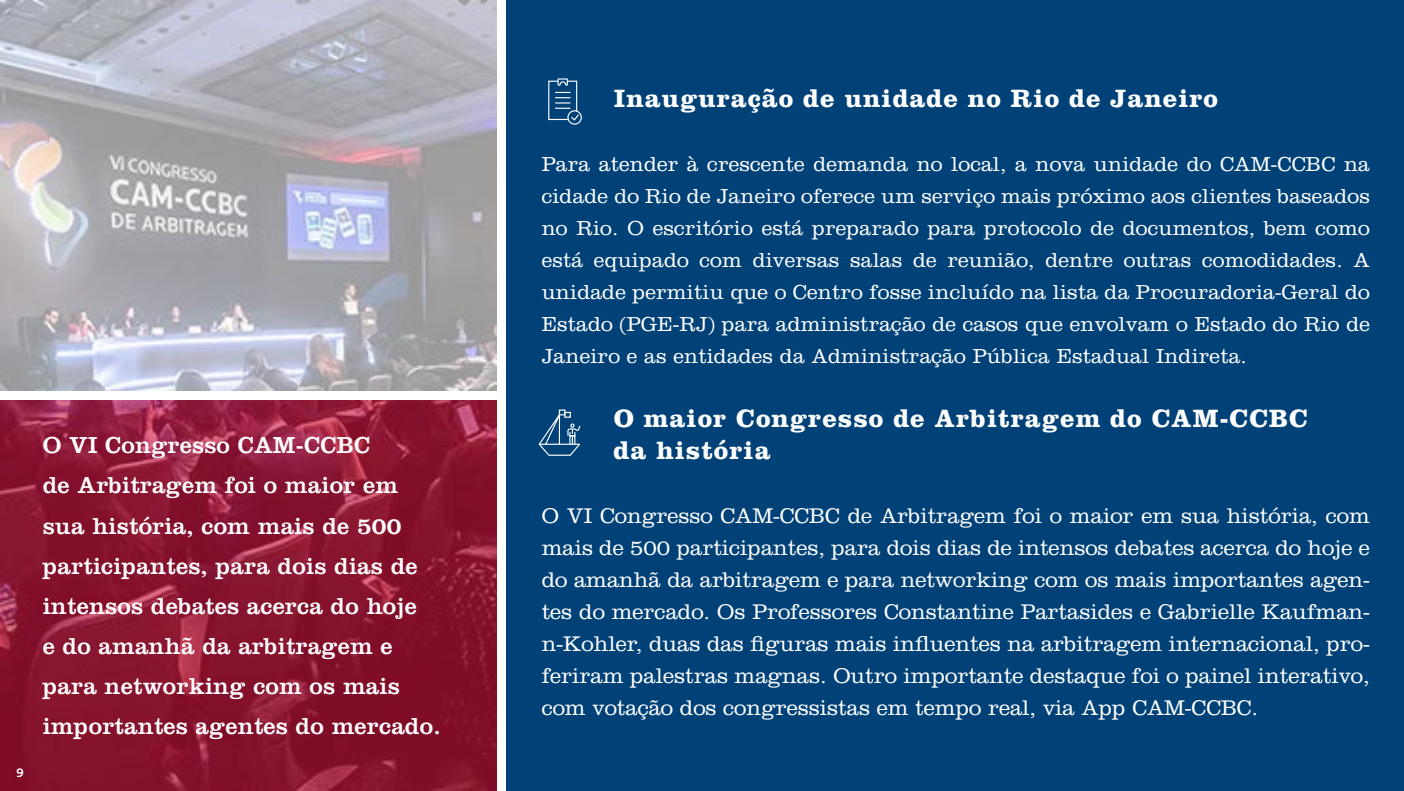
<style>
.page{position:relative;width:1404px;height:791px;background:#fff}
.page>*{position:absolute;margin:0;border:0;box-sizing:border-box;transform-origin:0 0}
.t1{font:700 26px/32px "Clarendon";letter-spacing:.04em;color:#fff}
.t2{font:24px/40px "Clarendon";letter-spacing:.01em;color:#fff}
.t3{font:300 22px/32px "Clarendon";color:#fff;text-align:justify}
.t4{font:300 21px/32px "Clarendon";letter-spacing:.01em;color:#fff;text-align:justify}
.t5{font:500 13px "Locator";color:#fff}
</style>
<div class="page">
<img style="left:0;top:0;width:497px;height:791px">
<div style="left:497px;top:0;width:906px;height:791px;background:#004278"></div>
<div style="left:497px;top:0;width:8px;height:791px;background:#fff"></div>
<div style="left:0;top:391px;width:500px;height:9px;background:#fff"></div>
<div style="left:567px;top:110px;width:15px;height:15px;border:1px solid #fff;border-radius:50%"></div>
<svg style="left:548px;top:78px;width:32px;height:43px"></svg>
<svg style="left:538px;top:409px;width:43px;height:47px"></svg>
<p class="t5" style="left:16px;top:766px;width:9px">9</p>
<p class="t2" style="left:43px;top:425px;width:399px">O VI Congresso CAM-CCBC<br>de Arbitragem foi o maior em sua história, com mais de 500 participantes, para dois dias de intensos debates acerca do hoje<br>e do amanhã da arbitragem e para networking com os mais importantes agentes do mercado.</p>
<p class="t1" style="left:613px;top:82px;width:605px">Inauguração de unidade no Rio de Janeiro</p>
<p class="t4" style="left:541px;top:148px;width:829px">Para atender à crescente demanda no local, a nova unidade do CAM-CCBC na cidade do Rio de Janeiro oferece um serviço mais próximo aos clientes baseados no Rio. O escritório está preparado para protocolo de documentos, bem como está equipado com diversas salas de reunião, dentre outras comodidades. A unidade permitiu que o Centro fosse incluído na lista da Procuradoria-Geral do Estado (PGE-RJ) para administração de casos que envolvam o Estado do Rio de Janeiro e as entidades da Administração Pública Estadual Indireta.</p>
<p class="t1" style="left:613px;top:402px;width:695px">O maior Congresso de Arbitragem do CAM-CCBC da história</p>
<p class="t3" style="left:541px;top:500px;width:829px">O VI Congresso CAM-CCBC de Arbitragem foi o maior em sua história, com mais de 500 participantes, para dois dias de intensos debates acerca do hoje e do amanhã da arbitragem e para networking com os mais importantes agen&shy;tes do mercado. Os Professores Constantine Partasides e Gabrielle Kaufman&shy;n-Kohler, duas das figuras mais influentes na arbitragem internacional, pro&shy;feriram palestras magnas. Outro importante destaque foi o painel interativo, com votação dos congressistas em tempo real, via App CAM-CCBC.</p>
</div>
